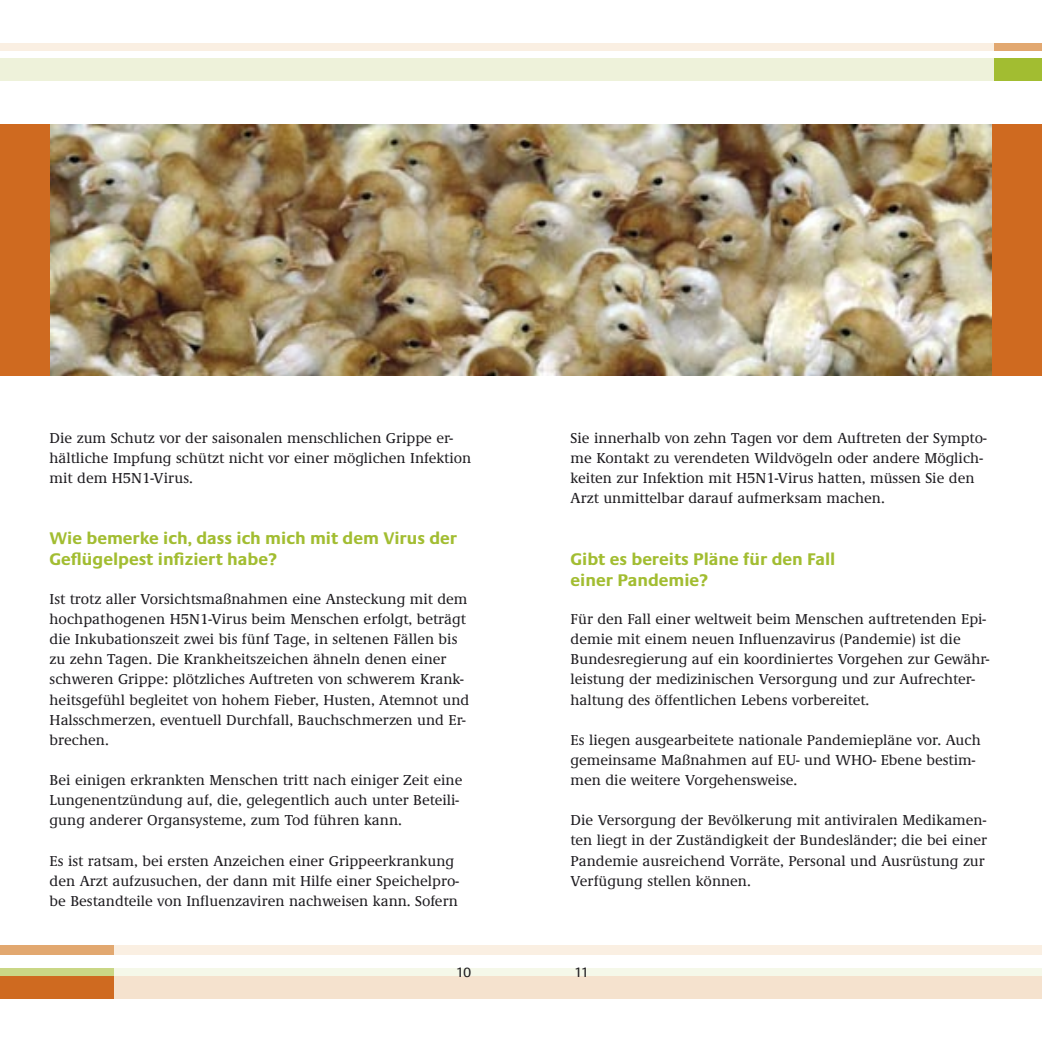
<style>
.page{position:relative;width:1042px;height:1042px;background:#fff}
.page>*{position:absolute;margin:0;border:0;box-sizing:border-box;transform-origin:0 0}
.t1{font:700 17.5px/21px "Praxis EF";color:#a2bd31}
.t2{font:500 14.88px/20.1px "Demos EF";color:#1f1d21}
.t3{font:14px "Praxis EF";color:#1f1d21}
</style>
<div class="page">
<div style="left:0;top:976px;width:521px;height:22px;background:#cf6a20"></div>
<div style="left:0;top:968px;width:521px;height:8px;background:#cad786"></div>
<div style="left:0;top:945px;width:521px;height:10px;background:#e2a870"></div>
<div style="left:521px;top:58px;width:521px;height:23px;background:#a2bd31"></div>
<div style="left:521px;top:43px;width:521px;height:7px;background:#e2a870"></div>
<svg style="left:0;top:43px;width:521px;height:38px"></svg>
<div style="left:521px;top:58px;width:472px;height:23px;background:#eef2da"></div>
<div style="left:521px;top:43px;width:472px;height:7px;background:#faefe2"></div>
<svg style="left:114px;top:945px;width:928px;height:54px"></svg>
<div style="left:521px;top:976px;width:521px;height:22px;background:#f5e2ce"></div>
<div style="left:521px;top:968px;width:521px;height:8px;background:#f5f8e9"></div>
<div style="left:521px;top:955px;width:521px;height:13px;background:#fff"></div>
<div style="left:521px;top:945px;width:521px;height:10px;background:#faefe2"></div>
<div style="left:0;top:125px;width:1042px;height:251px;background:#cf6a20"></div>
<img style="left:50px;top:125px;width:941px;height:251px">
<p class="t2" style="left:50px;top:428px;width:423px">Die zum Schutz vor der saisonalen menschlichen Grippe er&shy;hältliche Impfung schützt nicht vor einer möglichen Infektion mit dem H5N1-Virus.</p>
<p class="t1" style="left:50px;top:528px;width:409px">Wie bemerke ich, dass ich mich mit dem Virus der<br>Geflügelpest infiziert habe?</p>
<p class="t2" style="left:50px;top:589px;width:421px">Ist trotz aller Vorsichtsmaßnahmen eine Ansteckung mit dem hochpathogenen H5N1-Virus beim Menschen erfolgt, beträgt die Inkubationszeit zwei bis fünf Tage, in seltenen Fällen bis zu zehn Tagen. Die Krankheitszeichen ähneln denen einer schweren Grippe: plötzliches Auftreten von schwerem Krank&shy;heitsgefühl begleitet von hohem Fieber, Husten, Atemnot und Halsschmerzen, eventuell Durchfall, Bauchschmerzen und Er&shy;brechen.</p>
<p class="t2" style="left:50px;top:770px;width:414px">Bei einigen erkrankten Menschen tritt nach einiger Zeit eine<br>Lungenentzündung auf, die, gelegentlich auch unter Beteili&shy;gung anderer Organsysteme, zum Tod führen kann.</p>
<p class="t2" style="left:50px;top:851px;width:411px">Es ist ratsam, bei ersten Anzeichen einer Grippeerkrankung den Arzt aufzusuchen, der dann mit Hilfe einer Speichelpro&shy;be Bestandteile von Influenzaviren nachweisen kann. Sofern</p>
<p class="t2" style="left:570px;top:428px;width:417px">Sie innerhalb von zehn Tagen vor dem Auftreten der Sympto&shy;me Kontakt zu verendeten Wildvögeln oder andere Möglich&shy;keiten zur Infektion mit H5N1-Virus hatten, müssen Sie den Arzt unmittelbar darauf aufmerksam machen.</p>
<p class="t1" style="left:570px;top:548px;width:266px">Gibt es bereits Pläne für den Fall einer Pandemie?</p>
<p class="t2" style="left:570px;top:609px;width:420px">Für den Fall einer weltweit beim Menschen auftretenden Epi&shy;demie mit einem neuen Influenzavirus (Pandemie) ist die Bundesregierung auf ein koordiniertes Vorgehen zur Gewähr&shy;leistung der medizinischen Versorgung und zur Aufrechter&shy;haltung des öffentlichen Lebens vorbereitet.</p>
<p class="t2" style="left:570px;top:730px;width:412px">Es liegen ausgearbeitete nationale Pandemiepläne vor. Auch gemeinsame Maßnahmen auf EU- und WHO- Ebene bestim&shy;men die weitere Vorgehensweise.</p>
<p class="t2" style="left:570px;top:811px;width:418px">Die Versorgung der Bevölkerung mit antiviralen Medikamen&shy;ten liegt in der Zuständigkeit der Bundesländer; die bei einer Pandemie ausreichend Vorräte, Personal und Ausrüstung zur Verfügung stellen können.</p>
<p class="t3" style="left:456px;top:964px;width:17px">10</p>
<p class="t3" style="left:574px;top:964px;width:16px">11</p>
</div>
